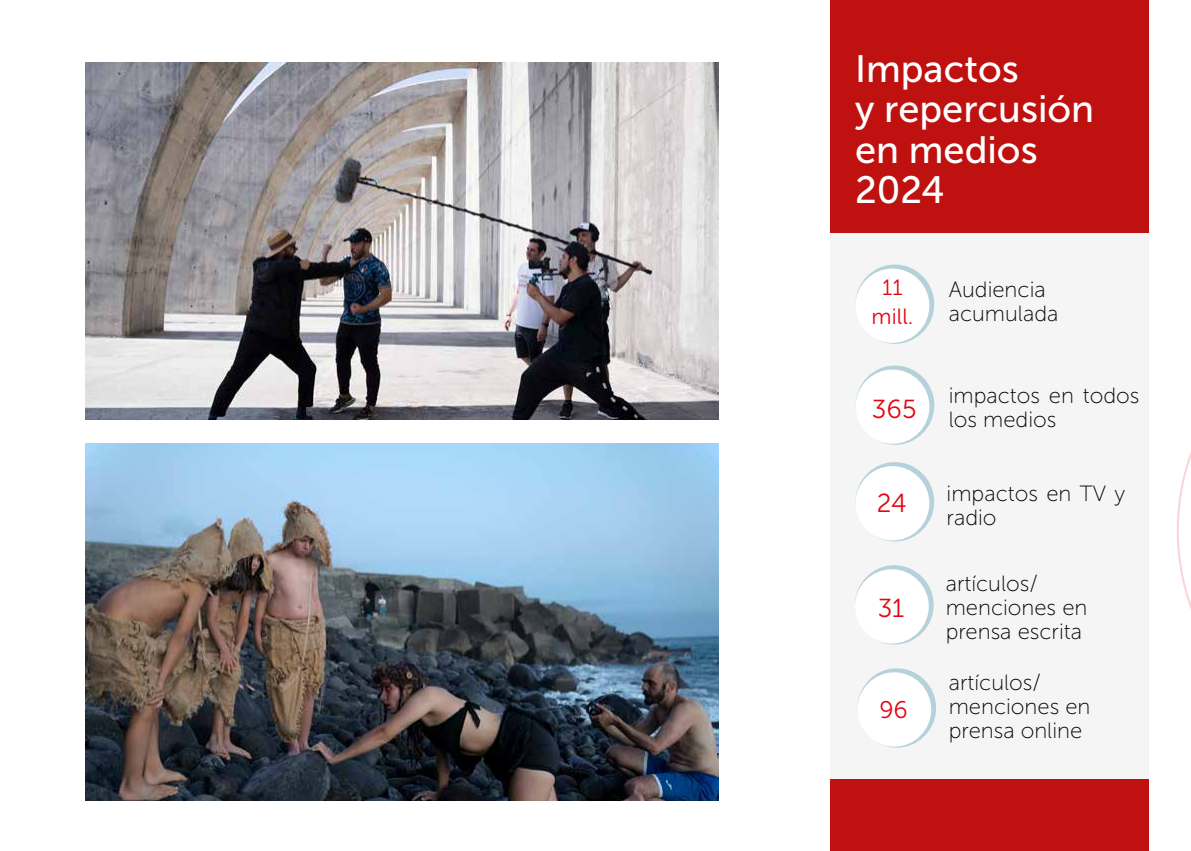
<style>
.page{position:relative;width:1191px;height:851px;background:#fff}
.page>*{position:absolute;margin:0;border:0;box-sizing:border-box;transform-origin:0 0}
.t1{font:38px/40px "Museo Sans 500";color:#fff}
.t2{font:26px "Museo Sans 300";color:#e30613}
.t3{font:24px "Museo Sans 300";color:#e30613}
.t4{font:22px/24px "Museo Sans 100";color:#000}
.t5{font:22px/29px "Museo Sans 300";color:#e30613;text-align:center}
</style>
<div class="page">
<div style="left:829px;top:0;width:319px;height:232px;background:#be1110"></div>
<div style="left:829px;top:232px;width:319px;height:547px;background:#f5f5f5"></div>
<div style="left:829px;top:779px;width:319px;height:71px;background:#be1110"></div>
<img style="left:85px;top:62px;width:634px;height:357px">
<img style="left:85px;top:444px;width:634px;height:356px">
<svg style="left:855px;top:565px;width:78px;height:79px"></svg>
<div style="left:855px;top:569px;width:73px;height:74px;background:#fff;border-radius:50%"></div>
<svg style="left:855px;top:462px;width:79px;height:79px"></svg>
<div style="left:855px;top:466px;width:74px;height:74px;background:#fff;border-radius:50%"></div>
<svg style="left:855px;top:365px;width:79px;height:80px"></svg>
<div style="left:855px;top:369px;width:74px;height:75px;background:#fff;border-radius:50%"></div>
<svg style="left:855px;top:264px;width:79px;height:80px"></svg>
<div style="left:855px;top:268px;width:74px;height:75px;background:#fff;border-radius:50%"></div>
<svg style="left:857px;top:668px;width:79px;height:79px"></svg>
<div style="left:857px;top:672px;width:74px;height:74px;background:#fff;border-radius:50%"></div>
<svg style="left:1177px;top:452px;width:14px;height:157px"></svg>
<h1 class="t1" style="left:855px;top:49px;width:241px">Impactos<br>y repercusión en medios<br>2024</h1>
<p class="t5" style="left:871px;top:273px;width:43px">11 mill.</p>
<p class="t4" style="left:948px;top:278px;width:111px">Audiencia acumulada</p>
<p class="t2" style="left:872px;top:395px;width:46px">365</p>
<p class="t2" style="left:877px;top:489px;width:31px">24</p>
<p class="t2" style="left:877px;top:593px;width:28px">31</p>
<p class="t3" style="left:879px;top:696px;width:30px">96</p>
<p class="t4" style="left:948px;top:384px;width:192px">impactos en todos los medios</p>
<p class="t4" style="left:946px;top:481px;width:180px">impactos en TV y radio</p>
<p class="t4" style="left:945px;top:571px;width:143px">artículos/ menciones en prensa escrita</p>
<p class="t4" style="left:948px;top:670px;width:143px">artículos/ menciones en prensa online</p>
</div>
